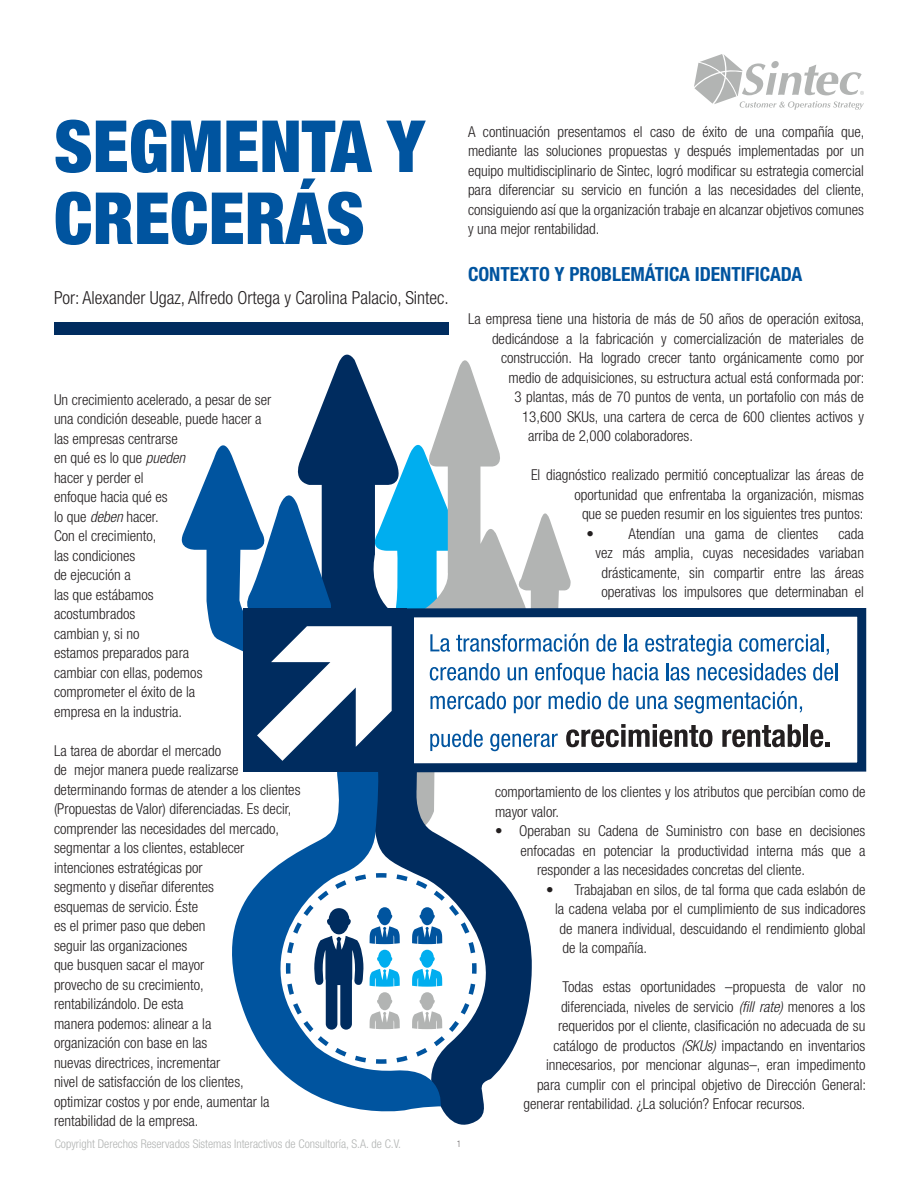
<style>
.page{position:relative;width:918px;height:1188px;background:#fff}
.page>*{position:absolute;margin:0;border:0;box-sizing:border-box;transform-origin:0 0}
.t1{font:900 condensed 72px "Helvetica Neue LT Std";color:#00549f}
.t2{font:700 condensed 19.5px "Helvetica Neue LT Std";color:#00549f}
.t3{font:300 condensed 18px "Helvetica Neue LT Std";color:#231f20}
.t4{font:300 condensed 15px/19.5px "Helvetica Neue LT Std";color:#231f20}
.t5{font:300 condensed 12px "Helvetica Neue LT Std";color:#b2b4b3}
.t6{font:100 condensed 9px "Helvetica Neue LT Std";color:#231f20}
.s1{font-style:italic}
</style>
<div class="page">
<svg style="left:694px;top:54px;width:170px;height:56px"></svg>
<svg style="left:312px;top:354px;width:221px;height:771px"></svg>
<svg style="left:181px;top:430px;width:264px;height:695px"></svg>
<div style="left:55px;top:322px;width:394px;height:13px;background:#002c5f"></div>
<div style="left:243px;top:608px;width:163px;height:164px;background:#002c5f"></div>
<svg style="left:406px;top:608px;width:460px;height:164px"></svg>
<svg style="left:257px;top:434px;width:581px;height:327px"></svg>
<svg style="left:284px;top:871px;width:195px;height:195px"></svg>
<p class="t1" style="left:54px;top:102px;width:372px">SEGMENTA Y</p>
<p class="t1" style="left:54px;top:174px;width:312px">CRECERÁS</p>
<p class="t3" style="left:54px;top:287px;width:396px">Por: Alexander Ugaz, Alfredo Ortega y Carolina Palacio, Sintec.</p>
<p class="t4" style="left:54px;top:390px;width:219px">Un crecimiento acelerado, a pesar de ser una condición deseable, puede hacer a las empresas centrarse<br>en qué es lo que <span class="s1">pueden<br></span>hacer y perder el<br>enfoque hacia qué es<br>lo que <span class="s1">deben</span> hacer.<br>Con el crecimiento,<br>las condiciones<br>de ejecución a<br>las que estábamos<br>acostumbrados<br>cambian y, si no<br>estamos preparados para<br>cambiar con ellas, podemos comprometer el éxito de la<br>empresa en la industria.</p>
<p class="t4" style="left:54px;top:741px;width:248px">La tarea de abordar el mercado<br>de mejor manera puede realizarse determinando formas de atender a los clientes (Propuestas de Valor) diferenciadas. Es decir, comprender las necesidades del mercado, segmentar a los clientes, establecer intenciones estratégicas por<br>segmento y diseñar diferentes<br>esquemas de servicio. Éste<br>es el primer paso que deben<br>seguir las organizaciones<br>que busquen sacar el mayor<br>provecho de su crecimiento,<br>rentabilizándolo. De esta<br>manera podemos: alinear a la<br>organización con base en las<br>nuevas directrices, incrementar<br>nivel de satisfacción de los clientes,<br>optimizar costos y por ende, aumentar la rentabilidad de la empresa.</p>
<p class="t5" style="left:55px;top:1137px;width:348px">Copyright Derechos Reservados Sistemas Interactivos de Consultoría, S.A. de C.V.</p>
<p class="t4" style="left:468px;top:122px;width:398px;text-align:justify">A continuación presentamos el caso de éxito de una compañía que, mediante las soluciones propuestas y después implementadas por un equipo multidisciplinario de Sintec, logró modificar su estrategia comercial para diferenciar su servicio en función a las necesidades del cliente, consiguiendo así que la organización trabaje en alcanzar objetivos comunes y una mejor rentabilidad.</p>
<p class="t2" style="left:468px;top:262px;width:336px">CONTEXTO Y PROBLEMÁTICA IDENTIFICADA</p>
<p class="t4" style="left:468px;top:309px;width:398px">La empresa tiene una historia de más de 50 años de operación exitosa,</p>
<p class="t4" style="left:492px;top:328px;width:374px">dedicándose a la fabricación y comercialización de materiales de</p>
<p class="t4" style="left:501px;top:348px;width:365px">construcción. Ha logrado crecer tanto orgánicamente como por</p>
<p class="t4" style="left:508px;top:367px;width:358px">medio de adquisiciones, su estructura actual está conformada por:</p>
<p class="t4" style="left:514px;top:387px;width:351px">3 plantas, más de 70 puntos de venta, un portafolio con más de</p>
<p class="t4" style="left:522px;top:406px;width:343px">13,600 SKUs, una cartera de cerca de 600 clientes activos y</p>
<p class="t4" style="left:528px;top:426px;width:167px">arriba de 2,000 colaboradores.</p>
<p class="t4" style="left:531px;top:465px;width:334px;text-align:right">El diagnóstico realizado permitió conceptualizar las áreas de oportunidad que enfrentaba la organización, mismas<br>que se pueden resumir en los siguientes tres puntos:</p>
<p class="t4" style="left:586px;top:523px;width:233px">• Atendían una gama de clientes</p>
<p class="t4" style="left:596px;top:523px;width:270px;text-align:right">cada<br>vez más amplia, cuyas necesidades variaban drásticamente, sin compartir entre las áreas operativas los impulsores que determinaban el</p>
<p class="t6" style="left:457px;top:1139px;width:6px">1</p>
<p class="t4" style="left:495px;top:782px;width:372px">comportamiento de los clientes y los atributos que percibían como de mayor valor.</p>
<p class="t4" style="left:495px;top:821px;width:372px">• Operaban su Cadena de Suministro con base en decisiones</p>
<p class="t4" style="left:520px;top:841px;width:346px">enfocadas en potenciar la productividad interna más que a</p>
<p class="t4" style="left:537px;top:860px;width:270px">responder a las necesidades concretas del cliente.</p>
<p class="t4" style="left:546px;top:880px;width:321px">• Trabajaban en silos, de tal forma que cada eslabón de</p>
<p class="t4" style="left:555px;top:899px;width:312px">la cadena velaba por el cumplimiento de sus indicadores</p>
<p class="t4" style="left:560px;top:919px;width:308px">de manera individual, descuidando el rendimiento global</p>
<p class="t4" style="left:562px;top:938px;width:86px">de la compañía.</p>
<p class="t4" style="left:562px;top:977px;width:304px">Todas estas oportunidades –propuesta de valor no</p>
<p class="t4" style="left:561px;top:997px;width:306px">diferenciada, niveles de servicio <span class="s1">(fill rate)</span> menores a los</p>
<p class="t4" style="left:558px;top:1016px;width:309px">requeridos por el cliente, clasificación no adecuada de su</p>
<p class="t4" style="left:554px;top:1036px;width:313px">catálogo de productos <span class="s1">(SKUs)</span> impactando en inventarios</p>
<p class="t4" style="left:546px;top:1055px;width:321px">innecesarios, por mencionar algunas–, eran impedimento</p>
<p class="t4" style="left:537px;top:1075px;width:331px">para cumplir con el principal objetivo de Dirección General:</p>
<p class="t4" style="left:524px;top:1094px;width:284px">generar rentabilidad. ¿La solución? Enfocar recursos.</p>
</div>
